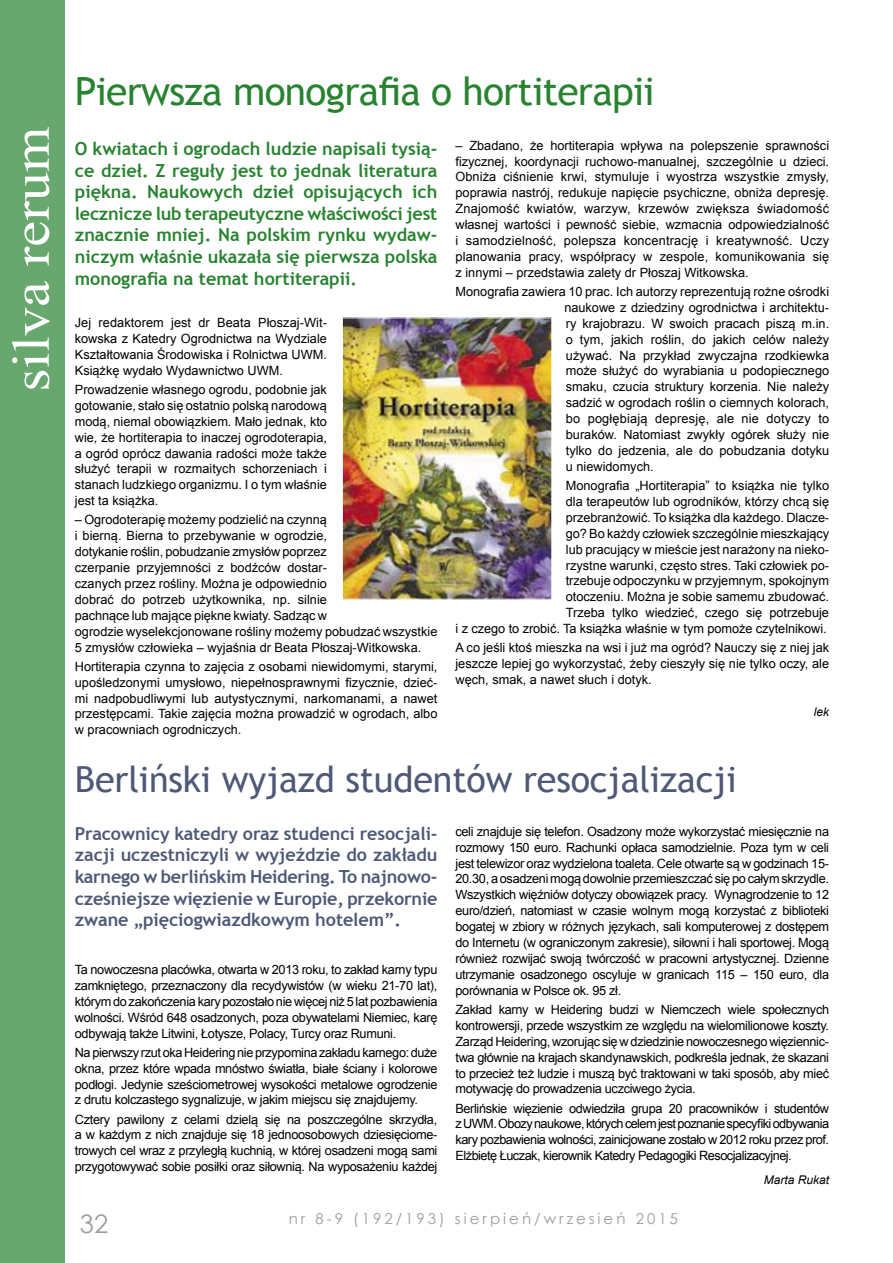
<style>
.page{position:relative;width:893px;height:1263px;background:#fff}
.page>*{position:absolute;margin:0;border:0;box-sizing:border-box;transform-origin:0 0}
.t1{font:52.65px "Times New Roman";color:#fff;scale:1.11 1}
.t2{font:39px "Trebuchet MS";letter-spacing:-.02em;color:#288330}
.t3{font:36px "Trebuchet MS";letter-spacing:-.005em;color:#4e5977}
.t4{font:25.5px "Century Gothic";color:#9c9d9f}
.t5{font:700 18px/21.6px "Trebuchet MS";color:#288330;text-align:justify}
.t6{font:700 18px/21.6px "Trebuchet MS";letter-spacing:-.005em;color:#4e5977;text-align:justify}
.t7{font:15px "Century Gothic";letter-spacing:.2em;color:#9c9d9f}
.t8{font:12.75px/15.9px "Arial";color:#000;text-align:justify}
.t9{font:italic 12px "Arial";color:#000}
</style>
<div class="page">
<div style="left:0;top:0;width:65px;height:1263px;background:#68a86e"></div>
<img style="left:344px;top:319px;width:206px;height:279px">
<div style="left:342px;top:317px;width:210px;height:283px;border:1px solid #fff"></div>
<h1 class="t1" style="left:-4px;top:391px;width:240px;rotate:-90deg">silva rerum</h1>
<h2 class="t2" style="left:75px;top:68px;width:581px">Pierwsza monografia o hortiterapii</h2>
<p class="t5" style="left:75px;top:138px;width:364px">O kwiatach i ogrodach ludzie napisali tysią&shy;ce dzieł. Z reguły jest to jednak literatura piękna. Naukowych dzieł opisujących ich lecznicze lub terapeutyczne właściwości jest znacznie mniej. Na polskim rynku wydaw&shy;niczym właśnie ukazała się pierwsza polska monografia na temat hortiterapii.</p>
<p class="t8" style="left:455px;top:137px;width:375px">– Zbadano, że hortiterapia wpływa na polepszenie sprawności fizycznej, koordynacji ruchowo-manualnej, szczególnie u dzieci.<br>Obniża ciśnienie krwi, stymuluje i wyostrza wszystkie zmysły, poprawia nastrój, redukuje napięcie psychiczne, obniża depresję.<br>Znajomość kwiatów, warzyw, krzewów zwiększa świadomość własnej wartości i pewność siebie, wzmacnia odpowiedzialność i samodzielność, polepsza koncentrację i kreatywność. Uczy planowania pracy, współpracy w zespole, komunikowania się z innymi – przedstawia zalety dr Płoszaj Witkowska.</p>
<p class="t8" style="left:564px;top:284px;width:266px;text-indent:-109px">Monografia zawiera 10 prac. Ich autorzy reprezentują rożne ośrodki naukowe z dziedziny ogrodnictwa i architektu&shy;ry krajobrazu. W swoich pracach piszą m.in. o tym, jakich roślin, do jakich celów należy używać. Na przykład zwyczajna rzodkiewka może służyć do wyrabiania u podopiecznego smaku, czucia struktury korzenia. Nie należy sadzić w ogrodach roślin o ciemnych kolorach, bo pogłębiają depresję, ale nie dotyczy to buraków. Natomiast zwykły ogórek służy nie tylko do jedzenia, ale do pobudzania dotyku u niewidomych.</p>
<p class="t8" style="left:455px;top:478px;width:375px;text-align:right">Monografia „Hortiterapia” to książka nie tylko<br>dla terapeutów lub ogrodników, którzy chcą się<br>przebranżowić. To książka dla każdego. Dlacze-<br>go? Bo każdy człowiek szczególnie mieszkający<br>lub pracujący w mieście jest narażony na nieko-<br>rzystne warunki, często stres. Taki człowiek po-<br>trzebuje odpoczynku w przyjemnym, spokojnym<br>otoczeniu. Można je sobie samemu zbudować.<br>Trzeba tylko wiedzieć, czego się potrzebuje<br>i z czego to zrobić. Ta książka właśnie w tym pomoże czytelnikowi.</p>
<p class="t8" style="left:455px;top:640px;width:375px">A co jeśli ktoś mieszka na wsi i już ma ogród? Nauczy się z niej jak jeszcze lepiej go wykorzystać, żeby cieszyły się nie tylko oczy, ale węch, smak, a nawet słuch i dotyk.</p>
<p class="t8" style="left:75px;top:315px;width:254px">Jej redaktorem jest dr Beata Płoszaj-Wit&shy;kowska z Katedry Ogrodnictwa na Wydziale Kształtowania Środowiska i Rolnictwa UWM.<br>Książkę wydało Wydawnictwo UWM.</p>
<p class="t8" style="left:75px;top:382px;width:254px">Prowadzenie własnego ogrodu, podobnie jak gotowanie, stało się ostatnio polską narodową modą, niemal obowiązkiem. Mało jednak, kto wie, że hortiterapia to inaczej ogrodoterapia, a ogród oprócz dawania radości może także służyć terapii w rozmaitych schorzeniach i stanach ludzkiego organizmu. I o tym właśnie jest ta książka.</p>
<p class="t8" style="left:75px;top:512px;width:364px;text-align:left">– Ogrodoterapię możemy podzielić na czynną<br>i bierną. Bierna to przebywanie w ogrodzie,<br>dotykanie roślin, pobudzanie zmysłów poprzez<br>czerpanie przyjemności z bodźców dostar-<br>czanych przez rośliny. Można je odpowiednio<br>dobrać do potrzeb użytkownika, np. silnie<br>pachnące lub mające piękne kwiaty. Sadząc w<br>ogrodzie wyselekcjonowane rośliny możemy pobudzać wszystkie 5 zmysłów człowieka – wyjaśnia dr Beata Płoszaj-Witkowska.</p>
<p class="t8" style="left:75px;top:658px;width:364px">Hortiterapia czynna to zajęcia z osobami niewidomymi, starymi, upośledzonymi umysłowo, niepełnosprawnymi fizycznie, dzieć&shy;mi nadpobudliwymi lub autystycznymi, narkomanami, a nawet przestępcami. Takie zajęcia można prowadzić w ogrodach, albo w pracowniach ogrodniczych.</p>
<p class="t9" style="left:814px;top:704px;width:17px">lek</p>
<h3 class="t3" style="left:75px;top:758px;width:663px">Berliński wyjazd studentów resocjalizacji</h3>
<h3 class="t6" style="left:75px;top:822px;width:364px">Pracownicy katedry oraz studenci resocjali&shy;zacji uczestniczyli w wyjeździe do zakładu karnego w berlińskim Heidering. To najnowo&shy;cześniejsze więzienie w Europie, przekornie zwane „pięciogwiazdkowym hotelem”.</h3>
<p class="t8" style="left:455px;top:823px;width:375px">celi znajduje się telefon. Osadzony może wykorzystać miesięcznie na rozmowy 150 euro. Rachunki opłaca samodzielnie. Poza tym w celi jest telewizor oraz wydzielona toaleta. Cele otwarte są w godzinach 15- 20.30, a osadzeni mogą dowolnie przemieszczać się po całym skrzydle.<br>Wszystkich więźniów dotyczy obowiązek pracy. Wynagrodzenie to 12 euro/dzień, natomiast w czasie wolnym mogą korzystać z biblioteki bogatej w zbiory w różnych językach, sali komputerowej z dostępem do Internetu (w ograniczonym zakresie), siłowni i hali sportowej. Mogą również rozwijać swoją twórczość w pracowni artystycznej. Dzienne utrzymanie osadzonego oscyluje w granicach 115 – 150 euro, dla porównania w Polsce ok. 95 zł.</p>
<p class="t8" style="left:455px;top:1001px;width:375px">Zakład karny w Heidering budzi w Niemczech wiele społecznych kontrowersji, przede wszystkim ze względu na wielomilionowe koszty.<br>Zarząd Heidering, wzorując się w dziedzinie nowoczesnego więziennic&shy;twa głównie na krajach skandynawskich, podkreśla jednak, że skazani to przecież też ludzie i muszą być traktowani w taki sposób, aby mieć motywację do prowadzenia uczciwego życia.</p>
<p class="t8" style="left:455px;top:1100px;width:375px">Berlińskie więzienie odwiedziła grupa 20 pracowników i studentów z UWM. Obozy naukowe, których celem jest poznanie specyfiki odbywania kary pozbawienia wolności, zainicjowane zostało w 2012 roku przez prof.<br>Elżbietę Łuczak, kierownik Katedry Pedagogiki Resocjalizacyjnej.</p>
<p class="t8" style="left:75px;top:962px;width:364px">Ta nowoczesna placówka, otwarta w 2013 roku, to zakład karny typu zamkniętego, przeznaczony dla recydywistów (w wieku 21-70 lat), którym do zakończenia kary pozostało nie więcej niż 5 lat pozbawienia wolności. Wśród 648 osadzonych, poza obywatelami Niemiec, karę odbywają także Litwini, Łotysze, Polacy, Turcy oraz Rumuni.</p>
<p class="t8" style="left:75px;top:1044px;width:364px">Na pierwszy rzut oka Heidering nie przypomina zakładu karnego: duże okna, przez które wpada mnóstwo światła, białe ściany i kolorowe podłogi. Jedynie sześciometrowej wysokości metalowe ogrodzenie z drutu kolczastego sygnalizuje, w jakim miejscu się znajdujemy.</p>
<p class="t8" style="left:75px;top:1111px;width:364px">Cztery pawilony z celami dzielą się na poszczególne skrzydła, a w każdym z nich znajduje się 18 jednoosobowych dziesięciome&shy;trowych cel wraz z przyległą kuchnią, w której osadzeni mogą sami przygotowywać sobie posiłki oraz siłownią. Na wyposażeniu każdej</p>
<p class="t9" style="left:764px;top:1172px;width:67px">Marta Rukat</p>
<h3 class="t4" style="left:80px;top:1206px;width:30px">32</h3>
<p class="t7" style="left:289px;top:1208px;width:391px">nr 8-9 (192/193) sierpień/wrzesień 2015</p>
</div>
